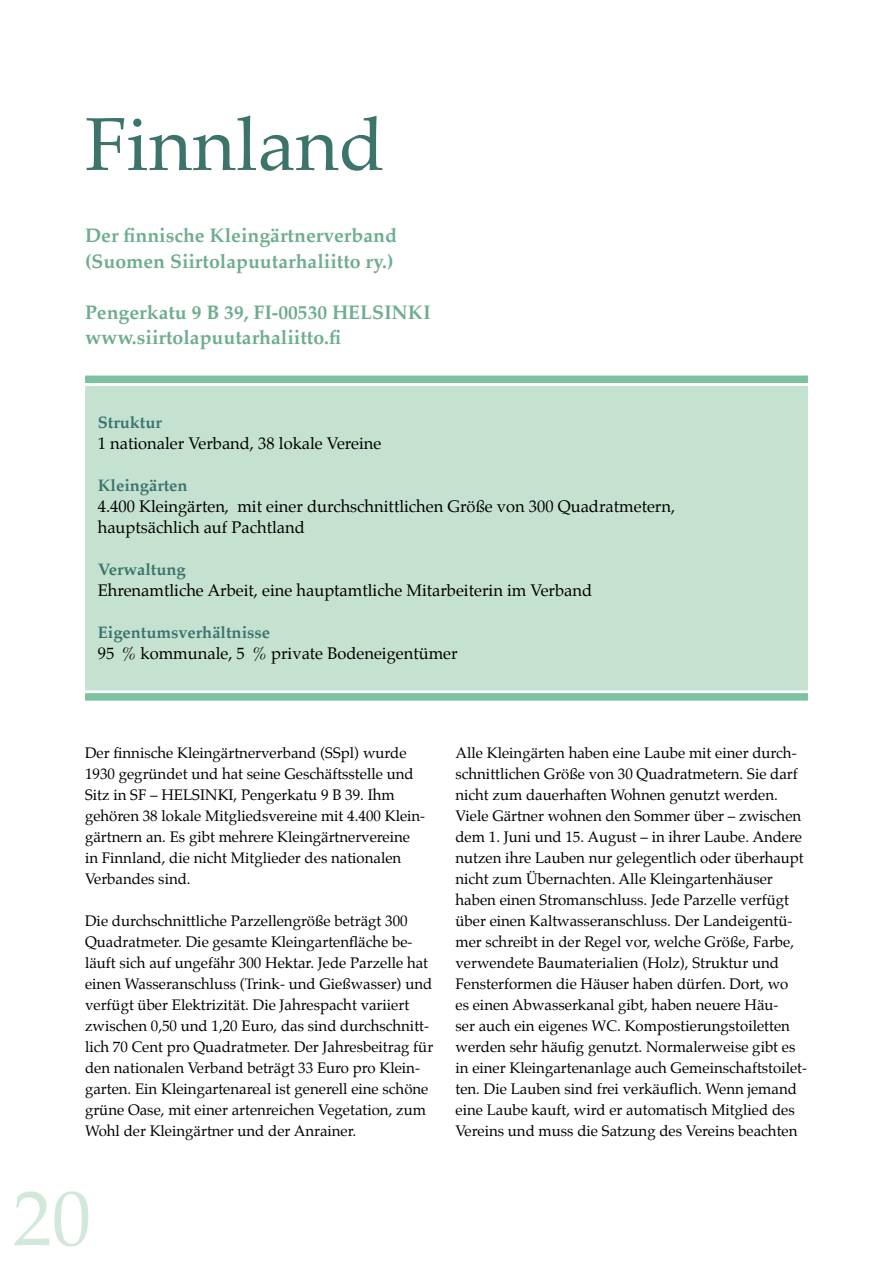
<style>
.page{position:relative;width:893px;height:1263px;background:#fff}
.page>*{position:absolute;margin:0;border:0;box-sizing:border-box;transform-origin:0 0}
.t1{font:78px "Palatino";color:#d2e8da}
.t2{font:75px "Palatino";color:#3c746b}
.t3{font:700 19.5px/25.5px "Palatino";color:#6ead8f}
.t4{font:16.5px/21px "Palatino";color:#000}
.t5{font:700 16.5px "Palatino";color:#3c746b}
.t6{font:15px/21px "Palatino";color:#000}
</style>
<div class="page">
<div style="left:85px;top:376px;width:723px;height:7px;background:#7cc2a0"></div>
<div style="left:85px;top:386px;width:723px;height:31px;background:#c5e2d1"></div>
<div style="left:85px;top:407px;width:723px;height:31px;background:#c5e2d1"></div>
<div style="left:85px;top:428px;width:723px;height:31px;background:#c5e2d1"></div>
<div style="left:85px;top:449px;width:723px;height:31px;background:#c5e2d1"></div>
<div style="left:85px;top:470px;width:723px;height:31px;background:#c5e2d1"></div>
<div style="left:85px;top:491px;width:723px;height:31px;background:#c5e2d1"></div>
<div style="left:85px;top:512px;width:723px;height:31px;background:#c5e2d1"></div>
<div style="left:85px;top:533px;width:723px;height:31px;background:#c5e2d1"></div>
<div style="left:85px;top:554px;width:723px;height:31px;background:#c5e2d1"></div>
<div style="left:85px;top:575px;width:723px;height:31px;background:#c5e2d1"></div>
<div style="left:85px;top:596px;width:723px;height:31px;background:#c5e2d1"></div>
<div style="left:85px;top:617px;width:723px;height:31px;background:#c5e2d1"></div>
<div style="left:85px;top:638px;width:723px;height:31px;background:#c5e2d1"></div>
<div style="left:85px;top:659px;width:723px;height:31px;background:#c5e2d1"></div>
<div style="left:85px;top:693px;width:723px;height:8px;background:#7cc2a0"></div>
<h2 class="t2" style="left:85px;top:82px;width:301px">Finnland</h2>
<h3 class="t3" style="left:85px;top:222px;width:313px">Der finnische Kleingärtnerverband (Suomen Siirtolapuutarhaliitto ry.)</h3>
<h3 class="t3" style="left:85px;top:299px;width:347px">Pengerkatu 9 B 39, FI-00530 HELSINKI www.siirtolapuutarhaliitto.fi</h3>
<p class="t5" style="left:98px;top:408px;width:66px">Struktur</p>
<p class="t4" style="left:98px;top:433px;width:285px">1 nationaler Verband, 38 lokale Vereine</p>
<p class="t5" style="left:98px;top:471px;width:91px">Kleingärten</p>
<p class="t4" style="left:98px;top:496px;width:579px">4.400 Kleingärten, mit einer durchschnittlichen Größe von 300 Quadratmetern, hauptsächlich auf Pachtland</p>
<p class="t5" style="left:98px;top:555px;width:89px">Verwaltung</p>
<p class="t4" style="left:98px;top:580px;width:496px">Ehrenamtliche Arbeit, eine hauptamtliche Mitarbeiterin im Verband</p>
<p class="t5" style="left:98px;top:618px;width:174px">Eigentumsverhältnisse</p>
<p class="t4" style="left:98px;top:643px;width:361px">95 % kommunale, 5 % private Bodeneigentümer</p>
<p class="t6" style="left:85px;top:742px;width:342px">Der finnische Kleingärtnerverband (SSpl) wurde 1930 gegründet und hat seine Geschäftsstelle und Sitz in SF – HELSINKI, Pengerkatu 9 B 39. Ihm gehören 38 lokale Mitgliedsvereine mit 4.400 Klein&shy;gärtnern an. Es gibt mehrere Kleingärtnervereine in Finnland, die nicht Mitglieder des nationalen Verbandes sind.</p>
<p class="t6" style="left:85px;top:910px;width:350px">Die durchschnittliche Parzellengröße beträgt 300<br>Quadratmeter. Die gesamte Kleingartenfläche be&shy;läuft sich auf ungefähr 300 Hektar. Jede Parzelle hat einen Wasseranschluss (Trink- und Gießwasser) und verfügt über Elektrizität. Die Jahrespacht variiert zwischen 0,50 und 1,20 Euro, das sind durchschnitt&shy;lich 70 Cent pro Quadratmeter. Der Jahresbeitrag für den nationalen Verband beträgt 33 Euro pro Klein&shy;garten. Ein Kleingartenareal ist generell eine schöne grüne Oase, mit einer artenreichen Vegetation, zum Wohl der Kleingärtner und der Anrainer.</p>
<h1 class="t1" style="left:13px;top:1154px;width:79px">20</h1>
<p class="t6" style="left:455px;top:742px;width:353px">Alle Kleingärten haben eine Laube mit einer durch&shy;schnittlichen Größe von 30 Quadratmetern. Sie darf nicht zum dauerhaften Wohnen genutzt werden.<br>Viele Gärtner wohnen den Sommer über – zwischen dem 1. Juni und 15. August – in ihrer Laube. Andere nutzen ihre Lauben nur gelegentlich oder überhaupt nicht zum Übernachten. Alle Kleingartenhäuser haben einen Stromanschluss. Jede Parzelle verfügt über einen Kaltwasseranschluss. Der Landeigentü&shy;mer schreibt in der Regel vor, welche Größe, Farbe, verwendete Baumaterialien (Holz), Struktur und Fensterformen die Häuser haben dürfen. Dort, wo<br>es einen Abwasserkanal gibt, haben neuere Häu-<br>ser auch ein eigenes WC. Kompostierungstoiletten werden sehr häufig genutzt. Normalerweise gibt es in einer Kleingartenanlage auch Gemeinschaftstoilet&shy;ten. Die Lauben sind frei verkäuflich. Wenn jemand eine Laube kauft, wird er automatisch Mitglied des Vereins und muss die Satzung des Vereins beachten</p>
</div>
